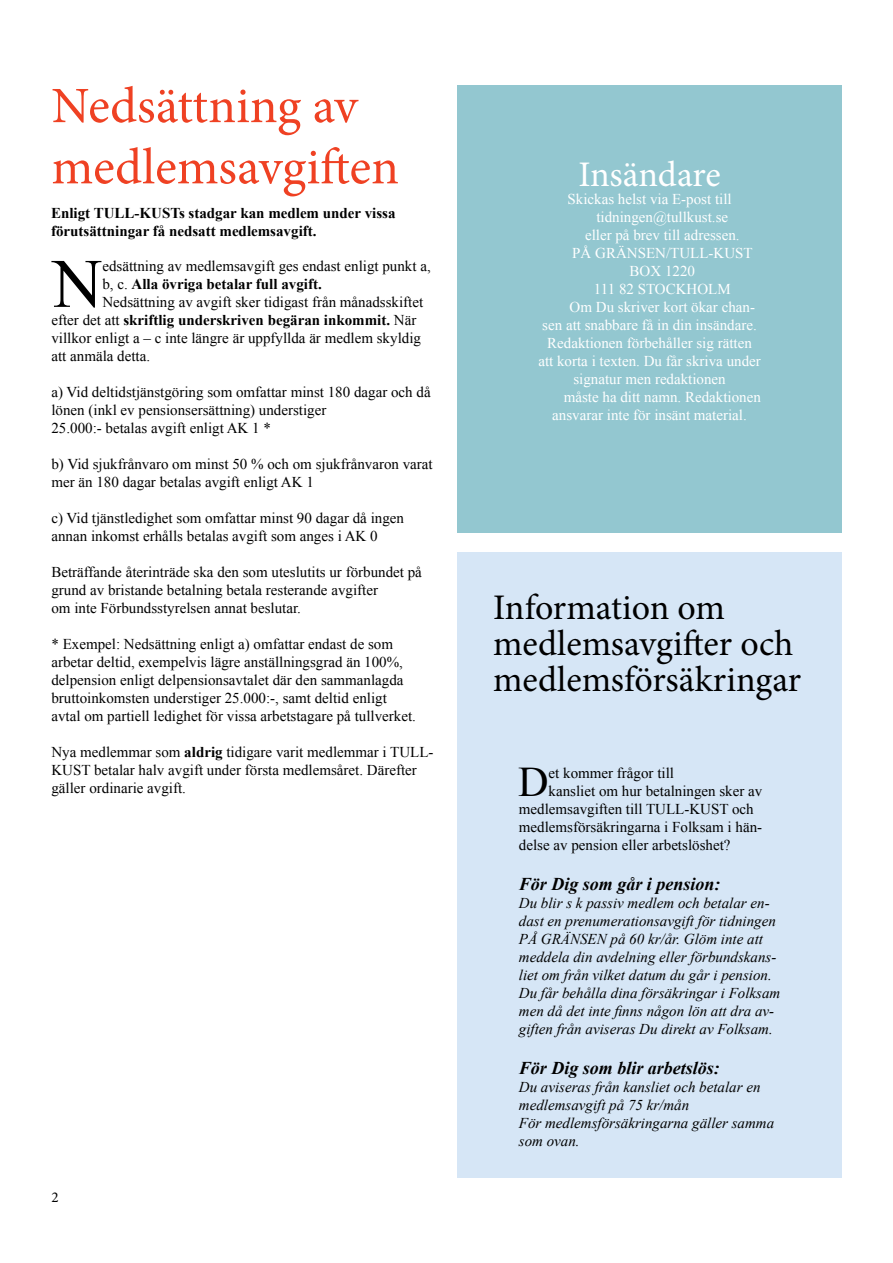
<style>
.page{position:relative;width:893px;height:1263px;background:#fff}
.page>*{position:absolute;margin:0;border:0;box-sizing:border-box;transform-origin:0 0}
.t1{font:69.3px "Times New Roman";color:#000}
.t2{font:51px/61.2px "Minion Pro";color:#ef4123}
.t3{font:42.15px "Times New Roman";color:#000}
.t4{font:36px/36px "Minion Pro";color:#000}
.t5{font:36px "Minion Pro";letter-spacing:-.01em;color:#fff}
.t6{font:italic 700 18px "Times New Roman";color:#000}
.t7{font:15px/18px "Times New Roman";color:#000}
.t8{font:italic 15px/18px "Times New Roman";color:#000}
.t9{font:15px "Times New Roman";color:#fff}
.t10{font:700 15px/18px "Times New Roman";color:#000}
.t11{font:15px "Minion Pro";color:#000}
.s1{font-weight:400}
.s2{font-weight:700}
</style>
<div class="page">
<div style="left:457px;top:85px;width:385px;height:447px;background:#93c7d0"></div>
<div style="left:457px;top:553px;width:385px;height:625px;background:#d6e6f6"></div>
<h2 class="t2" style="left:52px;top:75px;width:349px">Nedsättning av medlemsavgiften</h2>
<p class="t10" style="left:51px;top:203px;width:346px">Enligt TULL-KUSTs stadgar kan medlem under vissa förutsättningar få nedsatt medlemsavgift.</p>
<h1 class="t1" style="left:52px;top:237px;width:52px">N</h1>
<p class="t7" style="left:102px;top:257px;width:330px">edsättning av medlemsavgift ges endast enligt punkt a,</p>
<p class="t10" style="left:102px;top:274px;width:221px"><span class="s1">b, c.</span> Alla övriga betalar full avgift.</p>
<p class="t7" style="left:102px;top:293px;width:322px">Nedsättning av avgift sker tidigast från månadsskiftet</p>
<p class="t10" style="left:51px;top:310px;width:366px"><span class="s1">efter det att</span> skriftlig underskriven begäran inkommit. <span class="s1">När</span></p>
<p class="t7" style="left:51px;top:329px;width:371px">villkor enligt a – c inte längre är uppfyllda är medlem skyldig</p>
<p class="t7" style="left:51px;top:347px;width:100px">att anmäla detta.</p>
<p class="t7" style="left:51px;top:383px;width:381px">a) Vid deltidstjänstgöring som omfattar minst 180 dagar och då lönen (inkl ev pensionsersättning) understiger<br>25.000:- betalas avgift enligt AK 1 *</p>
<p class="t7" style="left:51px;top:455px;width:383px">b) Vid sjukfrånvaro om minst 50 % och om sjukfrånvaron varat mer än 180 dagar betalas avgift enligt AK 1</p>
<p class="t7" style="left:51px;top:509px;width:354px">c) Vid tjänstledighet som omfattar minst 90 dagar då ingen annan inkomst erhålls betalas avgift som anges i AK 0</p>
<p class="t7" style="left:51px;top:563px;width:372px">Beträffande återinträde ska den som uteslutits ur förbundet på grund av bristande betalning betala resterande avgifter<br>om inte Förbundsstyrelsen annat beslutar.</p>
<p class="t7" style="left:51px;top:635px;width:366px">* Exempel: Nedsättning enligt a) omfattar endast de som arbetar deltid, exempelvis lägre anställningsgrad än 100%, delpension enligt delpensionsavtalet där den sammanlagda bruttoinkomsten understiger 25.000:-, samt deltid enligt avtal om partiell ledighet för vissa arbetstagare på tullverket.</p>
<p class="t7" style="left:51px;top:743px;width:384px">Nya medlemmar som <span class="s2">aldrig</span> tidigare varit medlemmar i TULL-<br>KUST betalar halv avgift under första medlemsåret. Därefter gäller ordinarie avgift.</p>
<p class="t11" style="left:52px;top:1187px;width:9px">2</p>
<h3 class="t5" style="left:578px;top:151px;width:144px">Insändare</h3>
<p class="t9" style="left:567px;top:189px;width:166px">Skickas helst via E-post till</p>
<p class="t9" style="left:596px;top:207px;width:133px">tidningen@tullkust.se</p>
<p class="t9" style="left:585px;top:225px;width:156px">eller på brev till adressen.</p>
<p class="t9" style="left:572px;top:243px;width:182px">PÅ GRÄNSEN/TULL-KUST</p>
<p class="t9" style="left:630px;top:261px;width:67px">BOX 1220</p>
<p class="t9" style="left:594px;top:279px;width:138px">111 82 STOCKHOLM</p>
<p class="t9" style="left:570px;top:297px;width:187px">Om Du skriver kort ökar chan-</p>
<p class="t9" style="left:542px;top:315px;width:216px">sen att snabbare få in din insändare.</p>
<p class="t9" style="left:547px;top:333px;width:206px">Redaktionen förbehåller sig rätten</p>
<p class="t9" style="left:538px;top:351px;width:224px">att korta i texten. Du får skriva under</p>
<p class="t9" style="left:573px;top:369px;width:154px">signatur men redaktionen</p>
<p class="t9" style="left:564px;top:387px;width:199px">måste ha ditt namn. Redaktionen</p>
<p class="t9" style="left:552px;top:405px;width:196px">ansvarar inte för insänt material.</p>
<h3 class="t4" style="left:493px;top:589px;width:309px">Information om medlemsavgifter och medlemsförsäkringar</h3>
<h3 class="t3" style="left:518px;top:754px;width:32px">D</h3>
<p class="t7" style="left:549px;top:764px;width:127px">et kommer frågor till</p>
<p class="t7" style="left:549px;top:782px;width:215px">kansliet om hur betalningen sker av</p>
<p class="t7" style="left:519px;top:800px;width:236px">medlemsavgiften till TULL-KUST och</p>
<p class="t7" style="left:519px;top:818px;width:245px">medlemsförsäkringarna i Folksam i hän-</p>
<p class="t7" style="left:519px;top:836px;width:213px">delse av pension eller arbetslöshet?</p>
<p class="t6" style="left:519px;top:871px;width:203px">För Dig som går i pension:</p>
<p class="t8" style="left:519px;top:894px;width:263px">Du blir s k passiv medlem och betalar en&shy;dast en prenumerationsavgift för tidningen PÅ GRÄNSEN på 60 kr/år. Glöm inte att meddela din avdelning eller förbundskans&shy;liet om från vilket datum du går i pension.<br>Du får behålla dina försäkringar i Folksam men då det inte finns någon lön att dra av&shy;giften från aviseras Du direkt av Folksam.</p>
<p class="t6" style="left:519px;top:1055px;width:203px">För Dig som blir arbetslös:</p>
<p class="t8" style="left:519px;top:1077px;width:257px">Du aviseras från kansliet och betalar en medlemsavgift på 75 kr/mån<br>För medlemsförsäkringarna gäller samma som ovan.</p>
</div>
